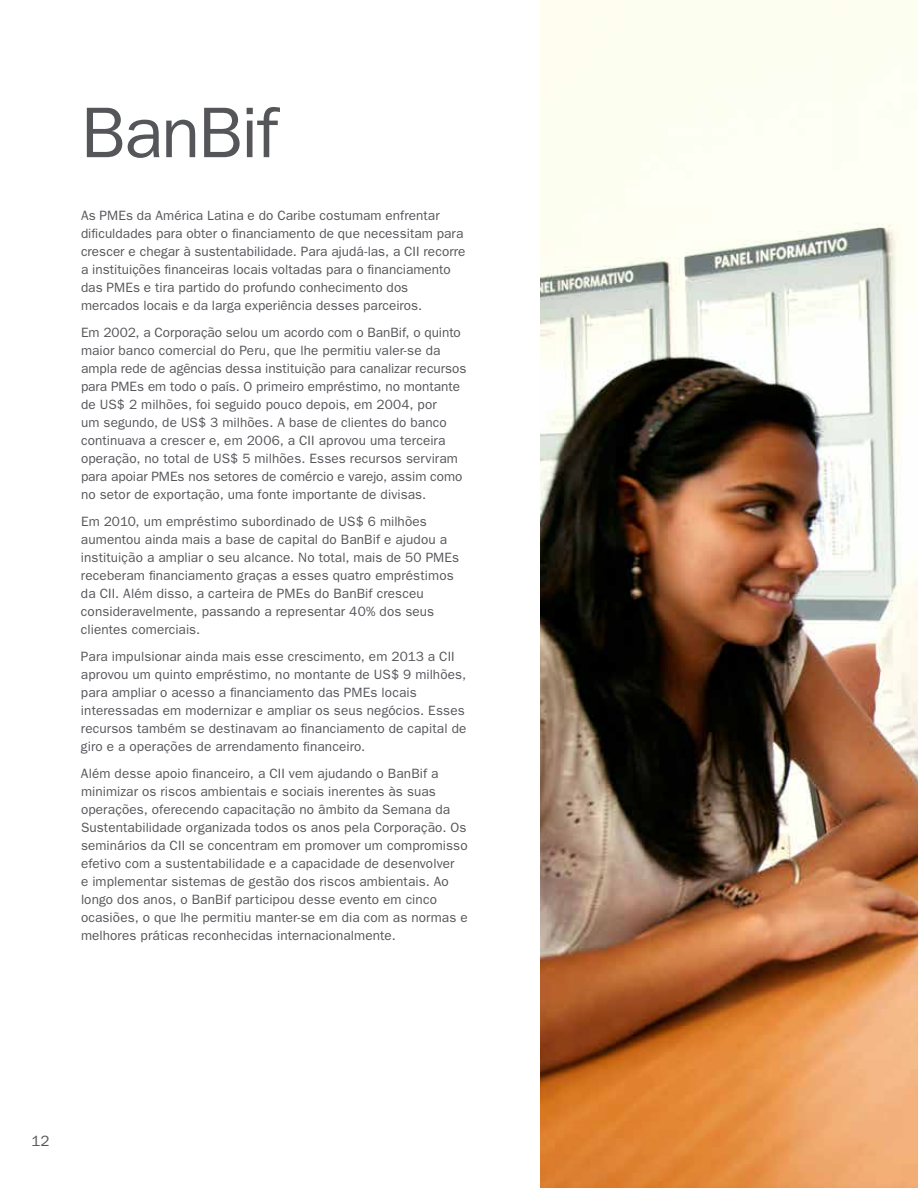
<style>
.page{position:relative;width:918px;height:1188px;background:#fff}
.page>*{position:absolute;margin:0;border:0;box-sizing:border-box;transform-origin:0 0}
.t1{font:72px "Franklin Gothic";color:#55565a}
.t2{font:15px "Franklin Gothic";color:#55565a}
.t3{font:13.5px/18px "Franklin Gothic";letter-spacing:.01em;color:#55565a}
</style>
<div class="page">
<img style="left:540px;top:0;width:378px;height:1188px">
<h1 class="t1" style="left:81px;top:91px;width:199px">BanBif</h1>
<p class="t3" style="left:81px;top:206px;width:386px">As PMEs da América Latina e do Caribe costumam enfrentar dificuldades para obter o financiamento de que necessitam para crescer e chegar à sustentabilidade. Para ajudá-las, a CII recorre a instituições financeiras locais voltadas para o financiamento das PMEs e tira partido do profundo conhecimento dos mercados locais e da larga experiência desses parceiros.</p>
<p class="t3" style="left:81px;top:323px;width:387px">Em 2002, a Corporação selou um acordo com o BanBif, o quinto maior banco comercial do Peru, que lhe permitiu valer-se da ampla rede de agências dessa instituição para canalizar recursos para PMEs em todo o país. O primeiro empréstimo, no montante de US$ 2 milhões, foi seguido pouco depois, em 2004, por<br>um segundo, de US$ 3 milhões. A base de clientes do banco continuava a crescer e, em 2006, a CII aprovou uma terceira operação, no total de US$ 5 milhões. Esses recursos serviram para apoiar PMEs nos setores de comércio e varejo, assim como no setor de exportação, uma fonte importante de divisas.</p>
<p class="t3" style="left:81px;top:512px;width:380px">Em 2010, um empréstimo subordinado de US$ 6 milhões aumentou ainda mais a base de capital do BanBif e ajudou a instituição a ampliar o seu alcance. No total, mais de 50 PMEs receberam financiamento graças a esses quatro empréstimos da CII . Além disso, a carteira de PMEs do BanBif cresceu consideravelmente, passando a representar 40% dos seus clientes comerciais.</p>
<p class="t3" style="left:81px;top:647px;width:387px">Para impulsionar ainda mais esse crescimento, em 2013 a CII aprovou um quinto empréstimo, no montante de US$ 9 milhões, para ampliar o acesso a financiamento das PMEs locais interessadas em modernizar e ampliar os seus negócios. Esses recursos também se destinavam ao financiamento de capital de giro e a operações de arrendamento financeiro.</p>
<p class="t3" style="left:81px;top:764px;width:388px">Além desse apoio financeiro, a CII vem ajudando o BanBif a minimizar os riscos ambientais e sociais inerentes às suas operações, oferecendo capacitação no âmbito da Semana da Sustentabilidade organizada todos os anos pela Corporação. Os seminários da CII se concentram em promover um compromisso efetivo com a sustentabilidade e a capacidade de desenvolver<br>e implementar sistemas de gestão dos riscos ambientais. Ao longo dos anos, o BanBif participou desse evento em cinco ocasiões, o que lhe permitiu manter-se em dia com as normas e melhores práticas reconhecidas internacionalmente.</p>
<p class="t2" style="left:31px;top:1132px;width:20px">12</p>
</div>
